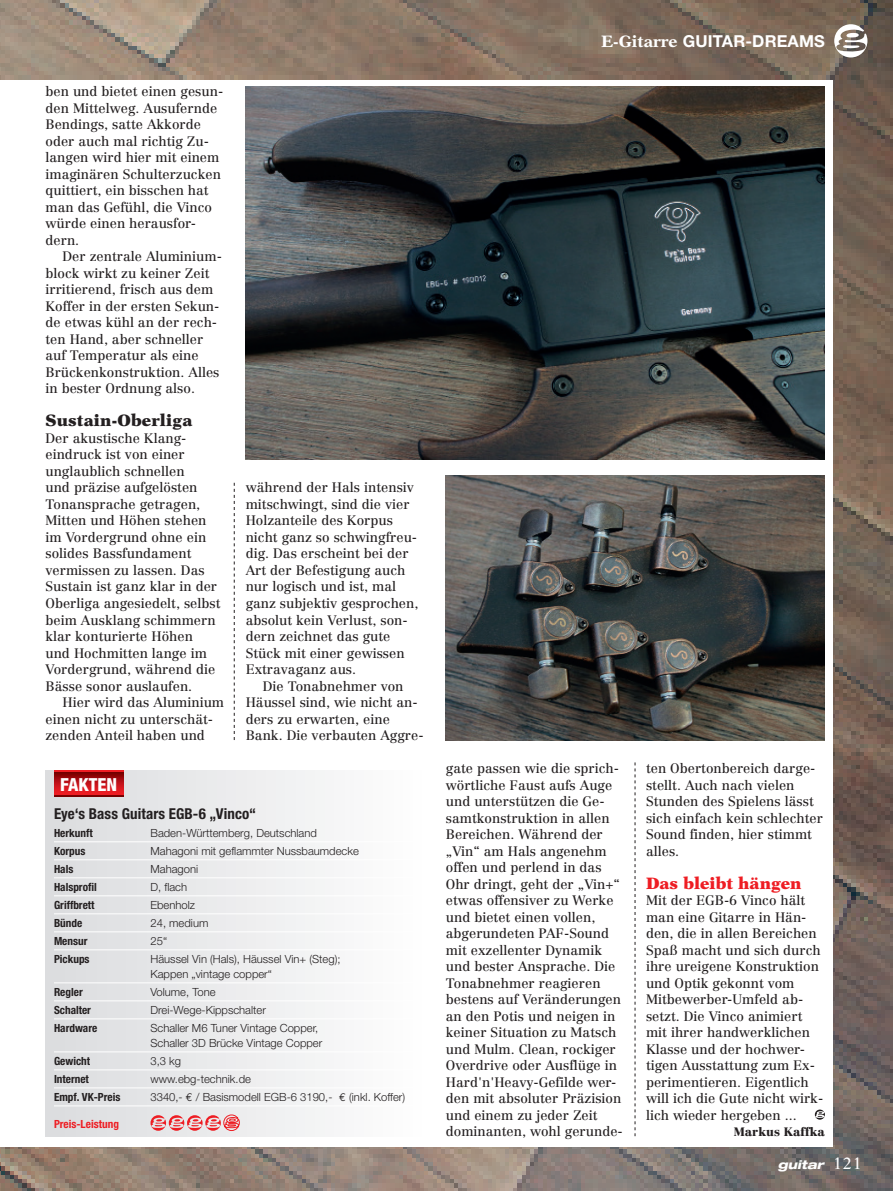
<style>
.page{position:relative;width:893px;height:1191px;background:#fff}
.page>*{position:absolute;margin:0;border:0;box-sizing:border-box;transform-origin:0 0}
.t1{font:800 condensed 18px "Helvetica Neue";color:#fff}
.t2{font:700 16.5px "Helvetica Neue LT Std";letter-spacing:.01em;color:#fff}
._06_zwischenüberschr{font:900 16.5px "New Aster";letter-spacing:.01em;color:#231f20}
._06_zwischenüberschr-2{font:900 16.5px "New Aster";color:#ee1d23}
.t3{font:700 condensed 15px "Helvetica Neue";letter-spacing:.005em;color:#231f20}
._02_Fliesstext_Einzu{font:13.5px/16.5px "Centennial";color:#231f20}
._02_Fliesstext{font:13.5px/16.5px "Centennial";color:#231f20}
._05_Redaktion{font:900 12px "Centennial";color:#231f20}
.t4{font:italic 800 expanded 12px "Helvetica Neue";color:#fff}
.Factskasten{font:300 11.25px "Helvetica Neue";color:#231f20}
.Factskasten-2{font:700 condensed 11.25px "Helvetica Neue";color:#231f20}
.Factskasten-3{font:700 condensed 11.25px "Helvetica Neue";color:#ee1d23}
.s1{font-family:"Euro Mono";font-weight:400}
.s2{font-family:"New Aster"}
.s3{font-family:"New Aster";font-weight:400;font-style:normal;font-stretch:normal;font-size:16.5px}
</style>
<div class="page">
<img style="left:0;top:0;width:893px;height:1191px">
<div style="left:0;top:80px;width:832px;height:1066px;background:#fff"></div>
<div style="left:45px;top:770px;width:380px;height:366px;background:linear-gradient(to right,#dbdbde,#fefefe)"></div>
<hr style="left:54px;top:841px;width:371px;height:1px;background:#fff">
<hr style="left:54px;top:859px;width:371px;height:1px;background:#fff">
<hr style="left:54px;top:877px;width:371px;height:1px;background:#fff">
<hr style="left:54px;top:895px;width:371px;height:1px;background:#fff">
<hr style="left:54px;top:913px;width:371px;height:1px;background:#fff">
<hr style="left:54px;top:931px;width:371px;height:1px;background:#fff">
<hr style="left:54px;top:949px;width:371px;height:1px;background:#fff">
<hr style="left:54px;top:982px;width:371px;height:1px;background:#fff">
<hr style="left:54px;top:1000px;width:371px;height:1px;background:#fff">
<hr style="left:54px;top:1018px;width:371px;height:1px;background:#fff">
<hr style="left:54px;top:1051px;width:371px;height:1px;background:#fff">
<hr style="left:54px;top:1069px;width:371px;height:1px;background:#fff">
<hr style="left:54px;top:1087px;width:371px;height:1px;background:#fff">
<hr style="left:54px;top:1105px;width:371px;height:1px;background:#fff">
<div style="left:54px;top:770px;width:70px;height:26px;background:#ee1d23"></div>
<div style="left:55px;top:772px;width:68px;height:22px;background:linear-gradient(to bottom,#7d0002,#f21e27)"></div>
<svg style="left:150px;top:1114px;width:90px;height:17px;background:#ea9ea1"></svg>
<img style="left:246px;top:87px;width:579px;height:372px">
<svg style="left:815px;top:1109px;width:10px;height:10px"></svg>
<img style="left:446px;top:476px;width:379px;height:264px">
<svg style="left:234px;top:483px;width:1px;height:257px"></svg>
<svg style="left:635px;top:762px;width:1px;height:374px"></svg>
<svg style="left:834px;top:24px;width:33px;height:33px"></svg>
<p class="_02_Fliesstext_Einzu" style="left:45px;top:83px;width:179px">ben und bietet einen gesun&shy;den Mittelweg. Ausufernde<br>Bendings, satte Akkorde oder auch mal richtig Zu&shy;langen wird hier mit einem imaginären Schulterzucken quittiert, ein bisschen hat man das Gefühl, die Vinco würde einen herausfor&shy;dern.</p>
<p class="_02_Fliesstext_Einzu" style="left:45px;top:248px;width:178px;text-indent:17px">Der zentrale Aluminium&shy;block wirkt zu keiner Zeit irritierend, frisch aus dem<br>Koffer in der ersten Sekun&shy;de etwas kühl an der rech&shy;ten Hand, aber schneller auf Temperatur als eine<br>Brückenkonstruktion. Alles in bester Ordnung also.</p>
<p class="_06_zwischenüberschr" style="left:45px;top:411px;width:148px">Sustain-Oberliga</p>
<p class="_02_Fliesstext" style="left:45px;top:430px;width:177px">Der akustische Klang&shy;eindruck ist von einer unglaublich schnellen<br>und präzise aufgelösten<br>Tonansprache getragen,<br>Mitten und Höhen stehen im Vordergrund ohne ein solides Bassfundament vermissen zu lassen. Das<br>Sustain ist ganz klar in der<br>Oberliga angesiedelt, selbst beim Ausklang schimmern klar konturierte Höhen und Hochmitten lange im<br>Vordergrund, während die<br>Bässe sonor auslaufen.</p>
<p class="_02_Fliesstext_Einzu" style="left:45px;top:694px;width:180px;text-indent:17px">Hier wird das Aluminium einen nicht zu unterschät&shy;zenden Anteil haben und</p>
<p class="_02_Fliesstext_Einzu" style="left:246px;top:479px;width:174px">während der Hals intensiv mitschwingt, sind die vier<br>Holzanteile des Korpus nicht ganz so schwingfreu&shy;dig. Das erscheint bei der<br>Art der Befestigung auch nur logisch und ist, mal ganz subjektiv gesprochen, absolut kein Verlust, son&shy;dern zeichnet das gute<br>Stück mit einer gewissen<br>Extravaganz aus.</p>
<p class="_02_Fliesstext_Einzu" style="left:246px;top:677px;width:179px;text-indent:17px">Die Tonabnehmer von<br>Häussel sind, wie nicht an&shy;ders zu erwarten, eine<br>Bank. Die verbauten Aggre-</p>
<p class="t1" style="left:60px;top:773px;width:58px">FAKTEN</p>
<p class="t3" style="left:54px;top:804px;width:204px">Eye‘s Bass Guitars EGB-6 „Vinco“</p>
<p class="Factskasten-2" style="left:54px;top:826px;width:40px">Herkunft</p>
<p class="Factskasten" style="left:150px;top:825px;width:168px">Baden-Württemberg, Deutschland</p>
<p class="Factskasten-2" style="left:54px;top:844px;width:33px">Korpus</p>
<p class="Factskasten" style="left:150px;top:843px;width:210px">Mahagoni mit geflammter Nussbaumdecke</p>
<p class="Factskasten-2" style="left:54px;top:862px;width:21px">Hals</p>
<p class="Factskasten" style="left:150px;top:861px;width:49px">Mahagoni</p>
<p class="Factskasten-2" style="left:54px;top:880px;width:44px">Halsprofil</p>
<p class="Factskasten" style="left:151px;top:879px;width:38px">D, flach</p>
<p class="Factskasten-2" style="left:54px;top:898px;width:42px">Griffbrett</p>
<p class="Factskasten" style="left:150px;top:897px;width:46px">Ebenholz</p>
<p class="Factskasten-2" style="left:54px;top:916px;width:30px">Bünde</p>
<p class="Factskasten" style="left:150px;top:915px;width:59px">24, medium</p>
<p class="Factskasten-2" style="left:54px;top:934px;width:35px">Mensur</p>
<p class="Factskasten" style="left:150px;top:933px;width:18px">25“</p>
<p class="Factskasten-2" style="left:54px;top:952px;width:37px">Pickups</p>
<p class="Factskasten" style="left:150px;top:951px;width:192px">Häussel Vin (Hals), Häussel Vin+ (Steg);</p>
<p class="Factskasten" style="left:150px;top:966px;width:123px">Kappen „vintage copper“</p>
<p class="Factskasten-2" style="left:54px;top:985px;width:30px">Regler</p>
<p class="Factskasten" style="left:150px;top:984px;width:67px">Volume, Tone</p>
<p class="Factskasten-2" style="left:54px;top:1003px;width:39px">Schalter</p>
<p class="Factskasten" style="left:150px;top:1002px;width:117px">Drei-Wege-Kippschalter</p>
<p class="Factskasten-2" style="left:54px;top:1021px;width:45px">Hardware</p>
<p class="Factskasten" style="left:150px;top:1020px;width:169px">Schaller M6 Tuner Vintage Copper,</p>
<p class="Factskasten" style="left:150px;top:1035px;width:173px">Schaller 3D Brücke Vintage Copper</p>
<p class="Factskasten-2" style="left:54px;top:1054px;width:38px">Gewicht</p>
<p class="Factskasten" style="left:150px;top:1053px;width:32px">3,3 kg</p>
<p class="Factskasten-2" style="left:54px;top:1072px;width:36px">Internet</p>
<p class="Factskasten" style="left:150px;top:1071px;width:102px">www.ebg-technik.de</p>
<p class="Factskasten-2" style="left:54px;top:1090px;width:68px">Empf. VK-Preis</p>
<p class="Factskasten" style="left:151px;top:1089px;width:256px">3340,- <span class="s1">E</span> / Basismodell EGB-6 3190,- <span class="s1">E</span> (inkl. Koffer)</p>
<p class="Factskasten-3" style="left:54px;top:1117px;width:66px">Preis-Leistung</p>
<p class="t2" style="left:601px;top:31px;width:225px"><span class="s2">E-Gitarre</span> GUITAR-DREAMS</p>
<p class="_02_Fliesstext_Einzu" style="left:446px;top:760px;width:178px">gate passen wie die sprich&shy;wörtliche Faust aufs Auge und unterstützen die Ge&shy;samtkonstruktion in allen<br>Bereichen. Während der „Vin“ am Hals angenehm offen und perlend in das<br>Ohr dringt, geht der „Vin+“ etwas offensiver zu Werke und bietet einen vollen, abgerundeten PAF-Sound mit exzellenter Dynamik und bester Ansprache. Die<br>Tonabnehmer reagieren bestens auf Veränderungen an den Potis und neigen in keiner Situation zu Matsch und Mulm. Clean, rockiger<br>Overdrive oder Ausflüge in<br>Hard'n'Heavy-Gefilde wer&shy;den mit absoluter Präzision und einem zu jeder Zeit dominanten, wohl gerunde-</p>
<p class="_02_Fliesstext_Einzu" style="left:646px;top:760px;width:178px">ten Obertonbereich darge&shy;stellt. Auch nach vielen<br>Stunden des Spielens lässt sich einfach kein schlechter<br>Sound finden, hier stimmt alles.</p>
<p class="_06_zwischenüberschr-2" style="left:646px;top:873px;width:157px">Das bleibt hängen</p>
<p class="_02_Fliesstext_Einzu" style="left:646px;top:892px;width:179px">Mit der EGB-6 Vinco hält man eine Gitarre in Hän&shy;den, die in allen Bereichen<br>Spaß macht und sich durch ihre ureigene Konstruktion und Optik gekonnt vom<br>Mitbewerber-Umfeld ab&shy;setzt. Die Vinco animiert mit ihrer handwerklichen<br>Klasse und der hochwer&shy;tigen Ausstattung zum Ex&shy;perimentieren. Eigentlich will ich die Gute nicht wirk&shy;lich wieder hergeben ...</p>
<p class="_05_Redaktion" style="left:734px;top:1124px;width:93px">Markus Kaffka</p>
<p class="t4" style="left:778px;top:1157px;width:86px">guitar <span class="s3">121</span></p>
</div>
